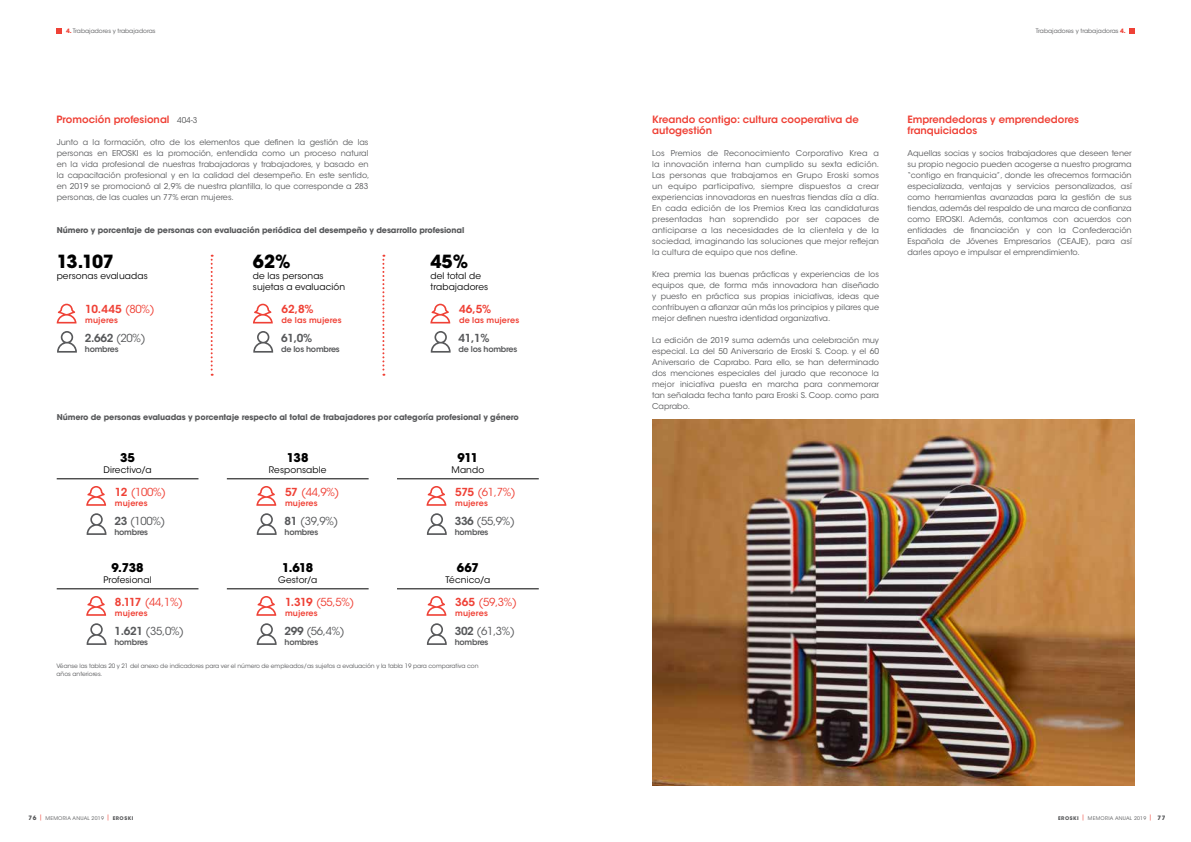
<style>
.page{position:relative;width:1191px;height:842px;background:#fff}
.page>*{position:absolute;margin:0;border:0;box-sizing:border-box;transform-origin:0 0}
.t1{font:700 18px "ITC Avant Garde Std";letter-spacing:-.025em;color:#000}
.t2{font:700 12px "ITC Avant Garde Std";letter-spacing:-.035em;color:#000}
.t3{font:11px "ITC Avant Garde Std";letter-spacing:-.03em;color:#ef4136}
.t4{font:11px "ITC Avant Garde Std";letter-spacing:-.03em;color:#58595b}
.t5{font:600 11px "ITC Avant Garde Std";letter-spacing:.015em;color:#ef4136}
.t6{font:600 11px "ITC Avant Garde Std";letter-spacing:-.03em;color:#58595b}
.t7{font:600 10px/11px "ITC Avant Garde Std";color:#ef4136}
.t8{font:9px/11px "ITC Avant Garde Std";letter-spacing:.01em;color:#000}
.t9{font:8px/11px "ITC Avant Garde Std";color:#58595b;text-align:justify}
.t10{font:700 8px "ITC Avant Garde Std";letter-spacing:-.01em;color:#58595b}
.t11{font:600 8px "ITC Avant Garde Std";letter-spacing:.015em;color:#ef4136}
.t12{font:600 8px "ITC Avant Garde Std";letter-spacing:-.03em;color:#58595b}
.t13{font:6px/8px "ITC Avant Garde Std";letter-spacing:-.01em;color:#58595b}
.t14{font:5px "ITC Avant Garde Std";letter-spacing:.05em;color:#58595b}
.s1{font-weight:700;color:#ef4136}
.s2{font-weight:400;font-size:8px;color:#58595b}
.s3{font-weight:400}
.s4{font-weight:600}
.s5{font-weight:700;font-size:6px}
.s6{font-weight:700}
</style>
<div class="page">
<svg style="left:57px;top:28px;width:5px;height:5px"></svg>
<svg style="left:1129px;top:28px;width:5px;height:5px"></svg>
<img style="left:652px;top:420px;width:482px;height:365px">
<svg style="left:57px;top:304px;width:20px;height:19px"></svg>
<svg style="left:57px;top:331px;width:20px;height:22px"></svg>
<svg style="left:253px;top:304px;width:20px;height:19px"></svg>
<svg style="left:253px;top:331px;width:20px;height:22px"></svg>
<svg style="left:430px;top:304px;width:20px;height:19px"></svg>
<svg style="left:431px;top:331px;width:19px;height:22px"></svg>
<svg style="left:211px;top:255px;width:2px;height:121px"></svg>
<svg style="left:382px;top:255px;width:2px;height:121px"></svg>
<svg style="left:86px;top:486px;width:20px;height:20px"></svg>
<svg style="left:87px;top:513px;width:19px;height:22px"></svg>
<hr style="left:57px;top:479px;width:141px;height:1px;background:#000">
<svg style="left:256px;top:486px;width:20px;height:20px"></svg>
<svg style="left:257px;top:513px;width:20px;height:22px"></svg>
<hr style="left:227px;top:479px;width:142px;height:1px;background:#000">
<svg style="left:426px;top:486px;width:20px;height:20px"></svg>
<svg style="left:427px;top:513px;width:20px;height:22px"></svg>
<hr style="left:397px;top:479px;width:142px;height:1px;background:#000">
<svg style="left:86px;top:596px;width:20px;height:20px"></svg>
<svg style="left:87px;top:623px;width:19px;height:22px"></svg>
<hr style="left:57px;top:589px;width:141px;height:1px;background:#000">
<svg style="left:256px;top:596px;width:20px;height:20px"></svg>
<svg style="left:257px;top:623px;width:20px;height:22px"></svg>
<hr style="left:227px;top:589px;width:142px;height:1px;background:#000">
<svg style="left:426px;top:596px;width:20px;height:20px"></svg>
<svg style="left:427px;top:623px;width:20px;height:22px"></svg>
<hr style="left:397px;top:589px;width:142px;height:1px;background:#000">
<p class="t13" style="left:66px;top:27px;width:91px"><span class="s1">4.</span> Trabajadores y trabajadoras</p>
<p class="t13" style="left:1035px;top:27px;width:91px">Trabajadores y trabajadoras <span class="s1">4.</span></p>
<p class="t7" style="left:57px;top:114px;width:142px">Promoción profesional <span class="s2">404-3</span></p>
<p class="t9" style="left:57px;top:136px;width:314px">Junto a la formación, otro de los elementos que definen la gestión de las personas en EROSKI es la promoción, entendida como un proceso natural en la vida profesional de nuestras trabajadoras y trabajadores, y basado en la capacitación profesional y en la calidad del desempeño. En este sentido, en 2019 se promocionó al 2,9% de nuestra plantilla, lo que corresponde a 283 personas, de las cuales un 77% eran mujeres.</p>
<p class="t10" style="left:57px;top:225px;width:409px">Número y porcentaje de personas con evaluación periódica del desempeño y desarrollo profesional</p>
<p class="t1" style="left:57px;top:250px;width:59px">13.107</p>
<p class="t8" style="left:57px;top:270px;width:93px">personas evaluadas</p>
<p class="t5" style="left:85px;top:302px;width:71px">10.445 <span class="s3">(80%)</span></p>
<p class="t11" style="left:85px;top:315px;width:34px">mujeres</p>
<p class="t6" style="left:85px;top:331px;width:62px">2.662 <span class="s3">(20%)</span></p>
<p class="t12" style="left:85px;top:344px;width:35px">hombres</p>
<p class="t1" style="left:253px;top:250px;width:39px">62%</p>
<p class="t8" style="left:253px;top:270px;width:94px">de las personas sujetas a evaluación</p>
<p class="t5" style="left:281px;top:302px;width:34px">62,8%</p>
<p class="t11" style="left:281px;top:315px;width:62px">de las mujeres</p>
<p class="t6" style="left:281px;top:331px;width:32px">61,0%</p>
<p class="t12" style="left:281px;top:344px;width:60px">de los hombres</p>
<p class="t1" style="left:430px;top:250px;width:39px">45%</p>
<p class="t8" style="left:430px;top:270px;width:59px">del total de trabajadores</p>
<p class="t5" style="left:459px;top:302px;width:34px">46,5%</p>
<p class="t11" style="left:459px;top:315px;width:62px">de las mujeres</p>
<p class="t6" style="left:458px;top:331px;width:32px">41,1%</p>
<p class="t12" style="left:458px;top:344px;width:60px">de los hombres</p>
<p class="t10" style="left:57px;top:412px;width:464px">Número de personas evaluadas y porcentaje respecto al total de trabajadores por categoría profesional y género</p>
<p class="t2" style="left:120px;top:449px;width:16px">35</p>
<p class="t8" style="left:103px;top:464px;width:50px">Directivo/a</p>
<p class="t3" style="left:115px;top:485px;width:53px"><span class="s4">12</span> (100%)</p>
<p class="t11" style="left:115px;top:498px;width:34px">mujeres</p>
<p class="t4" style="left:114px;top:514px;width:53px"><span class="s4">23</span> (100%)</p>
<p class="t12" style="left:114px;top:527px;width:35px">hombres</p>
<p class="t2" style="left:111px;top:559px;width:34px">9.738</p>
<p class="t8" style="left:104px;top:574px;width:50px">Profesional</p>
<p class="t3" style="left:115px;top:595px;width:70px"><span class="s4">8.117</span> (44,1%)</p>
<p class="t11" style="left:115px;top:608px;width:34px">mujeres</p>
<p class="t4" style="left:114px;top:624px;width:71px"><span class="s4">1.621</span> (35,0%)</p>
<p class="t12" style="left:114px;top:637px;width:35px">hombres</p>
<p class="t2" style="left:287px;top:449px;width:23px">138</p>
<p class="t8" style="left:269px;top:464px;width:59px">Responsable</p>
<p class="t3" style="left:285px;top:485px;width:56px"><span class="s4">57</span> (44,9%)</p>
<p class="t11" style="left:285px;top:498px;width:34px">mujeres</p>
<p class="t4" style="left:284px;top:514px;width:55px"><span class="s4">81</span> (39,9%)</p>
<p class="t12" style="left:284px;top:527px;width:35px">hombres</p>
<p class="t2" style="left:282px;top:559px;width:33px">1.618</p>
<p class="t8" style="left:278px;top:574px;width:40px">Gestor/a</p>
<p class="t3" style="left:285px;top:595px;width:71px"><span class="s4">1.319</span> (55,5%)</p>
<p class="t11" style="left:285px;top:608px;width:34px">mujeres</p>
<p class="t4" style="left:284px;top:624px;width:62px"><span class="s4">299</span> (56,4%)</p>
<p class="t12" style="left:284px;top:637px;width:35px">hombres</p>
<p class="t2" style="left:457px;top:449px;width:22px">911</p>
<p class="t8" style="left:451px;top:464px;width:34px">Mando</p>
<p class="t3" style="left:455px;top:485px;width:62px"><span class="s4">575</span> (61,7%)</p>
<p class="t11" style="left:455px;top:498px;width:34px">mujeres</p>
<p class="t4" style="left:455px;top:514px;width:62px"><span class="s4">336</span> (55,9%)</p>
<p class="t12" style="left:455px;top:527px;width:35px">hombres</p>
<p class="t2" style="left:457px;top:559px;width:23px">667</p>
<p class="t8" style="left:445px;top:574px;width:46px">Técnico/a</p>
<p class="t3" style="left:455px;top:595px;width:63px"><span class="s4">365</span> (59,3%)</p>
<p class="t11" style="left:455px;top:608px;width:34px">mujeres</p>
<p class="t4" style="left:455px;top:624px;width:62px"><span class="s4">302</span> (61,3%)</p>
<p class="t12" style="left:455px;top:637px;width:35px">hombres</p>
<p class="t13" style="left:57px;top:661px;width:423px">Véanse las tablas 20 y 21 del anexo de indicadores para ver el número de empleados/as sujetos a evaluación y la tabla 19 para comparativa con años anteriores.</p>
<p class="t7" style="left:652px;top:114px;width:208px">Kreando contigo: cultura cooperativa de autogestión</p>
<p class="t9" style="left:652px;top:147px;width:228px">Los Premios de Reconocimiento Corporativo Krea a la innovación interna han cumplido su sexta edición.<br>Las personas que trabajamos en Grupo Eroski somos un equipo participativo, siempre dispuestos a crear experiencias innovadoras en nuestras tiendas día a día.<br>En cada edición de los Premios Krea las candidaturas presentadas han soprendido por ser capaces de anticiparse a las necesidades de la clientela y de la sociedad, imaginando las soluciones que mejor reflejan la cultura de equipo que nos define.</p>
<p class="t9" style="left:652px;top:268px;width:228px">Krea premia las buenas prácticas y experiencias de los equipos que, de forma más innovadora han diseñado y puesto en práctica sus propias iniciativas, ideas que contribuyen a afianzar aún más los principios y pilares que mejor definen nuestra identidad organizativa.</p>
<p class="t9" style="left:652px;top:334px;width:228px">La edición de 2019 suma además una celebración muy especial. La del 50 Aniversario de Eroski S. Coop. y el 60<br>Aniversario de Caprabo. Para ello, se han determinado dos menciones especiales del jurado que reconoce la mejor iniciativa puesta en marcha para conmemorar tan señalada fecha tanto para Eroski S. Coop. como para Caprabo.</p>
<p class="t7" style="left:907px;top:114px;width:173px">Emprendedoras y emprendedores franquiciados</p>
<p class="t9" style="left:907px;top:147px;width:226px">Aquellas socias y socios trabajadores que deseen tener su propio negocio pueden acogerse a nuestro programa “contigo en franquicia”, donde les ofrecemos formación especializada, ventajas y servicios personalizados, así como herramientas avanzadas para la gestión de sus tiendas, además del respaldo de una marca de confianza como EROSKI. Además, contamos con acuerdos con entidades de financiación y con la Confederación Española de Jóvenes Empresarios (CEAJE), para así darles apoyo e impulsar el emprendimiento.</p>
<p class="t14" style="left:28px;top:815px;width:107px"><span class="s5">76</span> <sup>|</sup> MEMORIA ANUAL 2019 <sup>|</sup> <span class="s6">EROSKI</span></p>
<p class="t14" style="left:1058px;top:815px;width:109px"><span class="s6">EROSKI</span> <sup>|</sup> MEMORIA ANUAL 2019 <sup>|</sup> <span class="s5">77</span></p>
</div>
